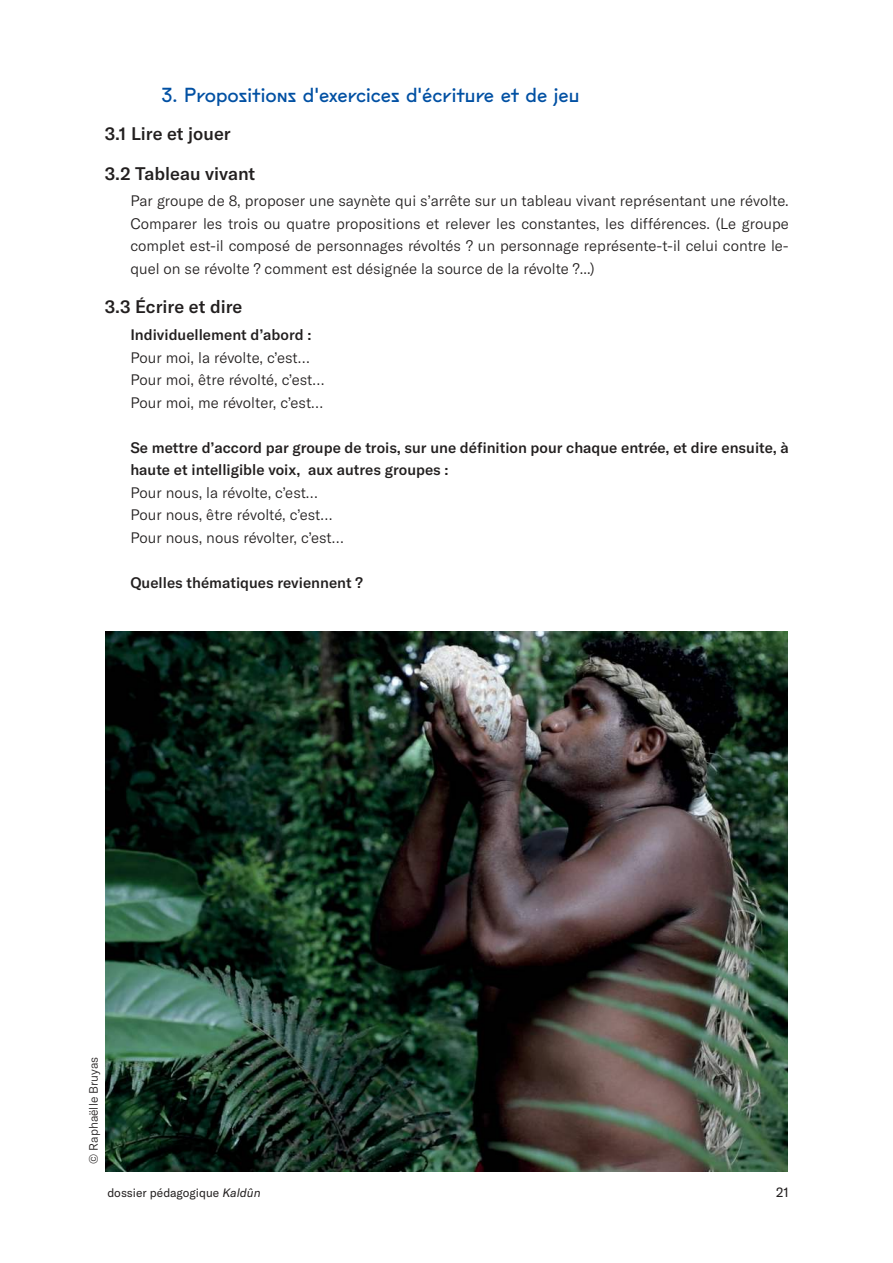
<style>
.page{position:relative;width:893px;height:1263px;background:#fff}
.page>*{position:absolute;margin:0;border:0;box-sizing:border-box;transform-origin:0 0}
.t1{font:19.5px "Fugue Tails";color:#0150a3}
.t2{font:500 18px/39.5px "GT America";color:#221f1f}
.t3{font:300 15px/22.5px "GT America";color:#221f1f}
.t4{font:500 15px/22.5px "GT America";color:#221f1f}
.t5{font:13.5px "GT America";color:#221f1f}
.t6{font:12px "GT America";color:#221f1f}
.t7{font:300 12px "GT America";color:#221f1f}
.s1{font-style:italic}
</style>
<div class="page">
<img style="left:105px;top:632px;width:683px;height:540px">
<h1 class="t1" style="left:162px;top:83px;width:420px">3. Propositions d'exercices d'écriture et de jeu</h1>
<p class="t2" style="left:105px;top:114px;width:152px">3.1 Lire et jouer<br>3.2 Tableau vivant</p>
<p class="t3" style="left:130px;top:190px;width:660px;text-align:justify">Par groupe de 8, proposer une saynète qui s’arrête sur un tableau vivant représentant une révolte.<br>Comparer les trois ou quatre propositions et relever les constantes, les différences. (Le groupe complet est-il composé de personnages révoltés ? un personnage représente-t-il celui contre le&shy;quel on se révolte ? comment est désignée la source de la révolte ?...)</p>
<p class="t2" style="left:105px;top:288px;width:139px">3.3 Écrire et dire</p>
<p class="t4" style="left:130px;top:324px;width:183px">Individuellement d’abord :</p>
<p class="t3" style="left:130px;top:347px;width:196px">Pour moi, la révolte, c’est…<br>Pour moi, être révolté, c’est…<br>Pour moi, me révolter, c’est…</p>
<p class="t4" style="left:130px;top:436px;width:660px">Se mettre d’accord par groupe de trois, sur une définition pour chaque entrée, et dire ensuite, à haute et intelligible voix, aux autres groupes :</p>
<p class="t3" style="left:130px;top:482px;width:215px">Pour nous, la révolte, c’est…<br>Pour nous, être révolté, c’est…<br>Pour nous, nous révolter, c’est…</p>
<p class="t4" style="left:130px;top:571px;width:234px">Quelles thématiques reviennent ?</p>
<p class="t7" style="left:88px;top:1164px;width:109px;rotate:-90deg">© Raphaëlle Bruyas</p>
<p class="t6" style="left:107px;top:1188px;width:155px">dossier pédagogique <span class="s1">Kaldûn</span></p>
<p class="t5" style="left:776px;top:1185px;width:14px">21</p>
</div>
